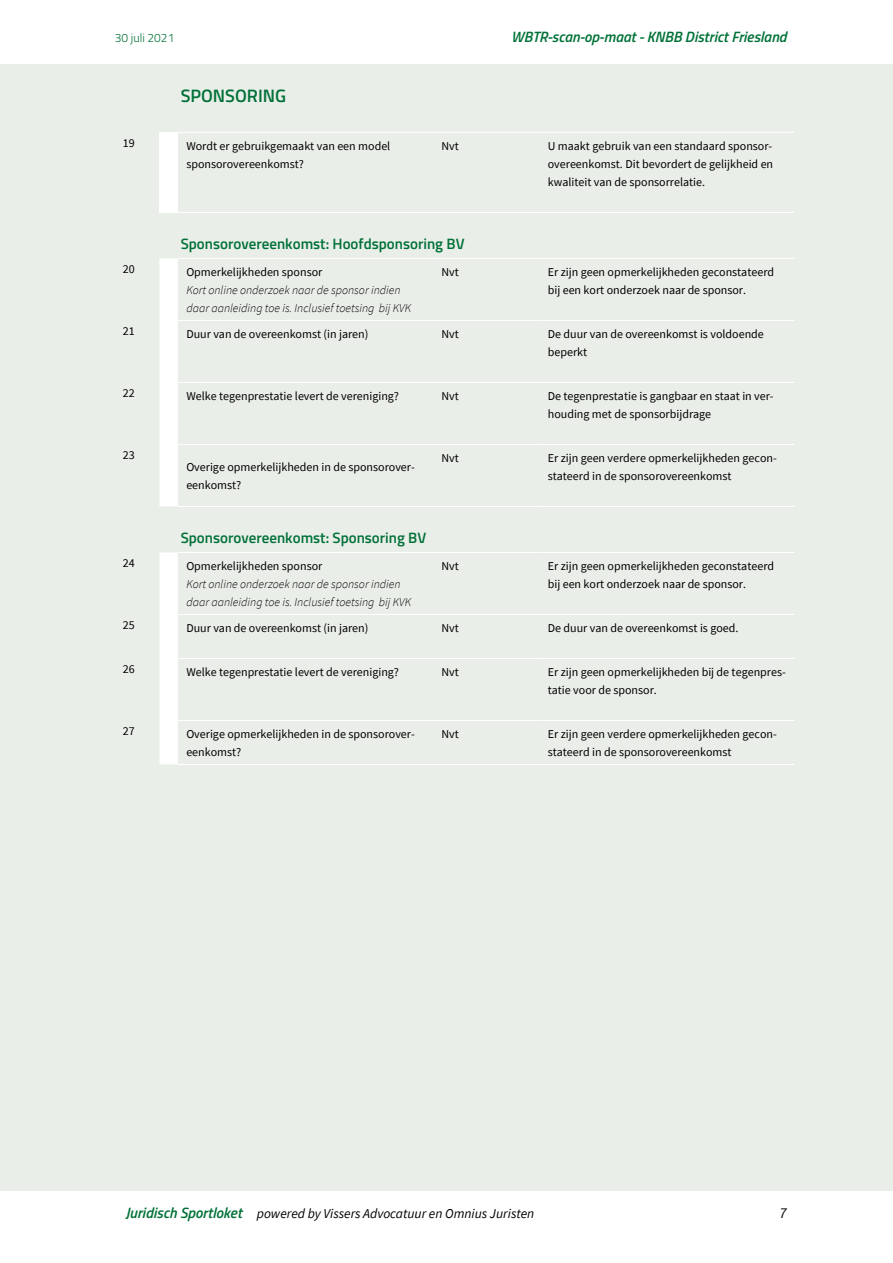
<style>
.page{position:relative;width:893px;height:1263px;background:#fff}
.page>*{position:absolute;margin:0;border:0;box-sizing:border-box;transform-origin:0 0}
._04_Kop_3{font:600 18px "Titillium Web";color:#007138}
._05_Kop_4{font:600 15px "Titillium Web";color:#007138}
.t1{font:italic 600 15px "Titillium Web";color:#007138}
.t2{font:italic 15px "Source Sans Pro";color:#000}
.t3{font:italic 13.5px "Source Sans Pro";color:#000}
.tabel_tekst{font:12px/18px "Source Sans Pro";color:#000}
.tabel_toelichting{font:italic 300 12px/18px "Source Sans Pro";color:#000}
.t4{font:300 12px "Titillium Web";color:#007138}
.s1{font-family:"Titillium Web";font-weight:600;font-size:15px;color:#007138}
</style>
<div class="page">
<div style="left:0;top:64px;width:893px;height:1127px;background:#eaeee8"></div>
<div style="left:159px;top:132px;width:19px;height:80px;background:#fff"></div>
<hr style="left:178px;top:132px;width:255px;height:1px;background:#fff">
<hr style="left:433px;top:132px;width:106px;height:1px;background:#fff">
<hr style="left:539px;top:132px;width:255px;height:1px;background:#fff">
<hr style="left:178px;top:212px;width:255px;height:1px;background:#fff">
<hr style="left:433px;top:212px;width:106px;height:1px;background:#fff">
<hr style="left:539px;top:212px;width:255px;height:1px;background:#fff">
<div style="left:159px;top:258px;width:19px;height:248px;background:#fff"></div>
<hr style="left:178px;top:320px;width:255px;height:1px;background:#fff">
<hr style="left:178px;top:382px;width:255px;height:1px;background:#fff">
<hr style="left:178px;top:444px;width:255px;height:1px;background:#fff">
<hr style="left:178px;top:506px;width:255px;height:1px;background:#fff">
<hr style="left:539px;top:506px;width:255px;height:1px;background:#fff">
<hr style="left:433px;top:320px;width:106px;height:1px;background:#fff">
<hr style="left:539px;top:320px;width:255px;height:1px;background:#fff">
<hr style="left:433px;top:382px;width:106px;height:1px;background:#fff">
<hr style="left:539px;top:382px;width:255px;height:1px;background:#fff">
<hr style="left:433px;top:444px;width:106px;height:1px;background:#fff">
<hr style="left:539px;top:444px;width:255px;height:1px;background:#fff">
<hr style="left:433px;top:506px;width:106px;height:1px;background:#fff">
<hr style="left:178px;top:258px;width:255px;height:1px;background:#fff">
<hr style="left:433px;top:258px;width:106px;height:1px;background:#fff">
<hr style="left:539px;top:258px;width:255px;height:1px;background:#fff">
<div style="left:159px;top:552px;width:19px;height:212px;background:#fff"></div>
<hr style="left:178px;top:614px;width:255px;height:1px;background:#fff">
<hr style="left:178px;top:658px;width:255px;height:1px;background:#fff">
<hr style="left:178px;top:720px;width:255px;height:1px;background:#fff">
<hr style="left:178px;top:764px;width:255px;height:1px;background:#fff">
<hr style="left:433px;top:764px;width:106px;height:1px;background:#fff">
<hr style="left:539px;top:764px;width:255px;height:1px;background:#fff">
<hr style="left:433px;top:552px;width:106px;height:1px;background:#fff">
<hr style="left:433px;top:614px;width:106px;height:1px;background:#fff">
<hr style="left:539px;top:614px;width:255px;height:1px;background:#fff">
<hr style="left:433px;top:658px;width:106px;height:1px;background:#fff">
<hr style="left:539px;top:658px;width:255px;height:1px;background:#fff">
<hr style="left:433px;top:720px;width:106px;height:1px;background:#fff">
<hr style="left:539px;top:720px;width:255px;height:1px;background:#fff">
<hr style="left:178px;top:552px;width:255px;height:1px;background:#fff">
<hr style="left:539px;top:552px;width:255px;height:1px;background:#fff">
<p class="t4" style="left:115px;top:29px;width:61px">30 juli 2021</p>
<p class="t1" style="left:511px;top:25px;width:277px">WBTR-scan-op-maat - KNBB District Friesland</p>
<p class="_04_Kop_3" style="left:181px;top:82px;width:107px">SPONSORING</p>
<p class="tabel_tekst" style="left:123px;top:134px;width:13px">19</p>
<p class="tabel_tekst" style="left:186px;top:137px;width:205px">Wordt er gebruikgemaakt van een model sponsorovereenkomst?</p>
<p class="tabel_tekst" style="left:441px;top:137px;width:19px">Nvt</p>
<p class="tabel_tekst" style="left:548px;top:137px;width:227px;text-align:justify">U maakt gebruik van een standaard sponsor&shy;overeenkomst. Dit bevordert de gelijkheid en kwaliteit van de sponsorrelatie.</p>
<p class="_05_Kop_4" style="left:181px;top:232px;width:285px">Sponsorovereenkomst: Hoofdsponsoring BV</p>
<p class="tabel_tekst" style="left:123px;top:260px;width:13px">20</p>
<p class="tabel_tekst" style="left:186px;top:263px;width:138px">Opmerkelijkheden sponsor</p>
<p class="tabel_toelichting" style="left:186px;top:281px;width:226px">Kort online onderzoek naar de sponsor indien daar aanleiding toe is. Inclusief toetsing bij KVK</p>
<p class="tabel_tekst" style="left:441px;top:263px;width:19px">Nvt</p>
<p class="tabel_tekst" style="left:548px;top:263px;width:228px">Er zijn geen opmerkelijkheden geconstateerd bij een kort onderzoek naar de sponsor.</p>
<p class="tabel_tekst" style="left:123px;top:322px;width:13px">21</p>
<p class="tabel_tekst" style="left:186px;top:325px;width:184px">Duur van de overeenkomst (in jaren)</p>
<p class="tabel_tekst" style="left:441px;top:325px;width:19px">Nvt</p>
<p class="tabel_tekst" style="left:548px;top:325px;width:218px">De duur van de overeenkomst is voldoende beperkt</p>
<p class="tabel_tekst" style="left:123px;top:384px;width:13px">22</p>
<p class="tabel_tekst" style="left:186px;top:387px;width:214px">Welke tegenprestatie levert de vereniging?</p>
<p class="tabel_tekst" style="left:441px;top:387px;width:19px">Nvt</p>
<p class="tabel_tekst" style="left:548px;top:387px;width:227px">De tegenprestatie is gangbaar en staat in ver&shy;houding met de sponsorbijdrage</p>
<p class="tabel_tekst" style="left:123px;top:446px;width:13px">23</p>
<p class="tabel_tekst" style="left:186px;top:458px;width:230px">Overige opmerkelijkheden in de sponsorover&shy;eenkomst?</p>
<p class="tabel_tekst" style="left:441px;top:449px;width:19px">Nvt</p>
<p class="tabel_tekst" style="left:548px;top:449px;width:230px">Er zijn geen verdere opmerkelijkheden gecon&shy;stateerd in de sponsorovereenkomst</p>
<p class="_05_Kop_4" style="left:181px;top:526px;width:247px">Sponsorovereenkomst: Sponsoring BV</p>
<p class="tabel_tekst" style="left:123px;top:554px;width:13px">24</p>
<p class="tabel_tekst" style="left:186px;top:557px;width:138px">Opmerkelijkheden sponsor</p>
<p class="tabel_toelichting" style="left:186px;top:575px;width:226px">Kort online onderzoek naar de sponsor indien daar aanleiding toe is. Inclusief toetsing bij KVK</p>
<p class="tabel_tekst" style="left:441px;top:557px;width:19px">Nvt</p>
<p class="tabel_tekst" style="left:548px;top:557px;width:228px">Er zijn geen opmerkelijkheden geconstateerd bij een kort onderzoek naar de sponsor.</p>
<p class="tabel_tekst" style="left:123px;top:616px;width:13px">25</p>
<p class="tabel_tekst" style="left:186px;top:619px;width:184px">Duur van de overeenkomst (in jaren)</p>
<p class="tabel_tekst" style="left:441px;top:619px;width:19px">Nvt</p>
<p class="tabel_tekst" style="left:548px;top:619px;width:192px">De duur van de overeenkomst is goed.</p>
<p class="tabel_tekst" style="left:123px;top:660px;width:13px">26</p>
<p class="tabel_tekst" style="left:186px;top:663px;width:214px">Welke tegenprestatie levert de vereniging?</p>
<p class="tabel_tekst" style="left:441px;top:663px;width:19px">Nvt</p>
<p class="tabel_tekst" style="left:548px;top:663px;width:239px">Er zijn geen opmerkelijkheden bij de tegenpres&shy;tatie voor de sponsor.</p>
<p class="tabel_tekst" style="left:123px;top:722px;width:13px">27</p>
<p class="tabel_tekst" style="left:186px;top:725px;width:230px">Overige opmerkelijkheden in de sponsorover&shy;eenkomst?</p>
<p class="tabel_tekst" style="left:441px;top:725px;width:19px">Nvt</p>
<p class="tabel_tekst" style="left:548px;top:725px;width:230px">Er zijn geen verdere opmerkelijkheden gecon&shy;stateerd in de sponsorovereenkomst</p>
<p class="t3" style="left:125px;top:1205px;width:410px"><span class="s1">Juridisch Sportloket</span> powered by Vissers Advocatuur en Omnius Juristen</p>
<p class="t2" style="left:779px;top:1203px;width:9px">7</p>
</div>
